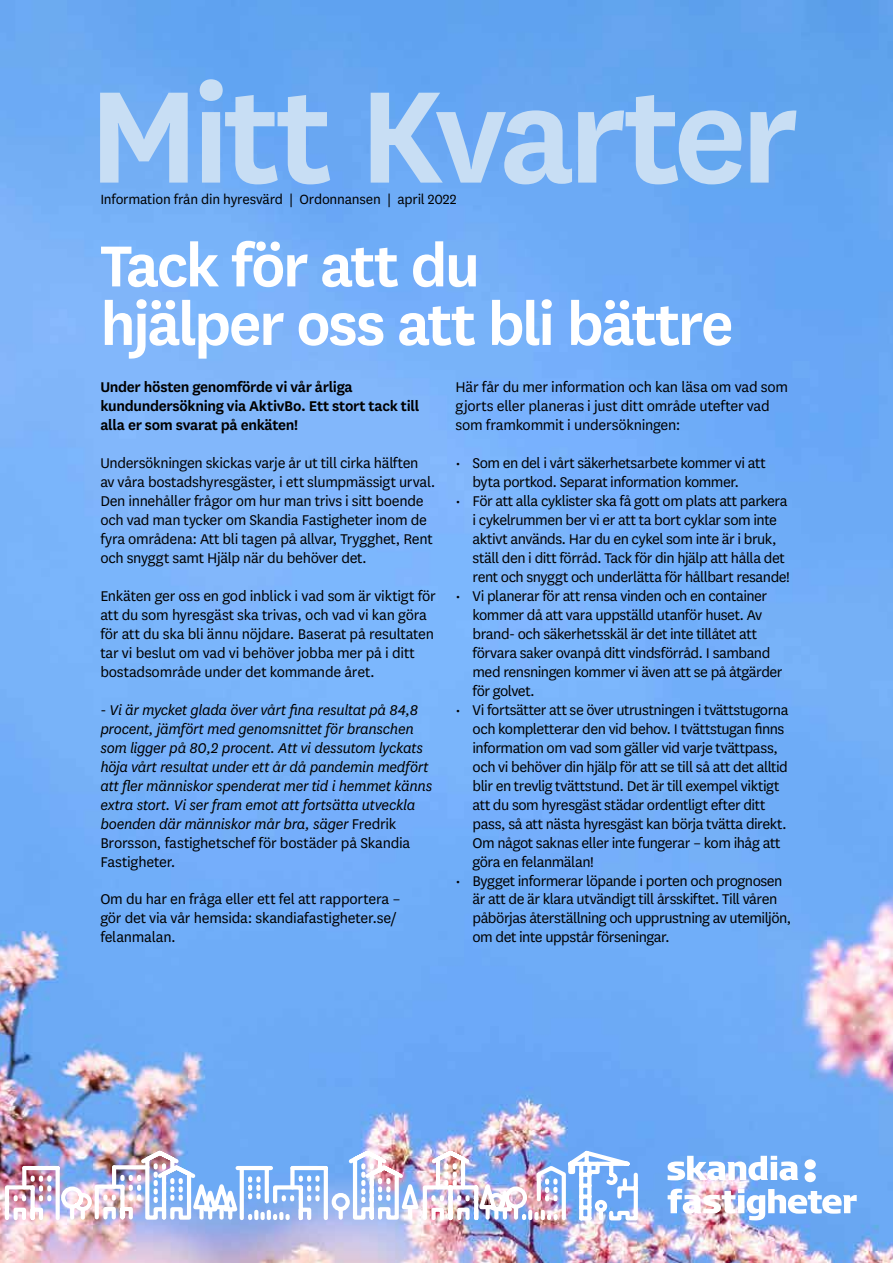
<style>
.page{position:relative;width:893px;height:1263px;background:#fff}
.page>*{position:absolute;margin:0;border:0;box-sizing:border-box;transform-origin:0 0}
.t1{font:600 152.55px "Skandia Sans";letter-spacing:-.045em;color:#c8def4}
.t2{font:600 67.5px/58.5px "Skandia Sans";letter-spacing:-.04em;color:#fff}
.t3{font:16.5px/18.9px "Skandia Sans";letter-spacing:-.025em;color:#000}
.t4{font:italic 16.5px/18.9px "Skandia Sans";letter-spacing:-.015em;color:#000}
.t5{font:600 16.5px/18.9px "Skandia Sans";letter-spacing:-.02em;color:#000}
.t6{font:15.6px "Skandia Sans";letter-spacing:-.015em;color:#000}
.s1{font-style:normal}
</style>
<div class="page">
<img style="left:0;top:0;width:893px;height:1263px">
<svg style="left:668px;top:1156px;width:189px;height:64px"></svg>
<img style="left:0;top:1147px;width:640px;height:75px">
<h1 class="t1" style="left:88px;top:32px;width:712px">Mitt Kvarter</h1>
<p class="t6" style="left:100px;top:189px;width:358px">Information från din hyresvärd | Ordonnansen | april 2022</p>
<h2 class="t2" style="left:100px;top:232px;width:635px">Tack för att du<br>hjälper oss att bli bättre</h2>
<p class="t5" style="left:100px;top:377px;width:320px">Under hösten genomförde vi vår årliga kundundersökning via AktivBo. Ett stort tack till alla er som svarat på enkäten!</p>
<p class="t3" style="left:100px;top:453px;width:337px">Undersökningen skickas varje år ut till cirka hälften av våra bostadshyresgäster, i ett slumpmässigt urval.<br>Den innehåller frågor om hur man trivs i sitt boende och vad man tycker om Skandia Fastigheter inom de fyra områdena: Att bli tagen på allvar, Trygghet, Rent och snyggt samt Hjälp när du behöver det.</p>
<p class="t3" style="left:100px;top:586px;width:337px">Enkäten ger oss en god inblick i vad som är viktigt för att du som hyresgäst ska trivas, och vad vi kan göra för att du ska bli ännu nöjdare. Baserat på resultaten tar vi beslut om vad vi behöver jobba mer på i ditt bostadsområde under det kommande året.</p>
<p class="t4" style="left:100px;top:700px;width:333px"><span class="s1">-</span> Vi är mycket glada över vårt fina resultat på 84,8 procent, jämfört med genomsnittet för branschen som ligger på 80,2 procent. Att vi dessutom lyckats höja vårt resultat under ett år då pandemin medfört att fler människor spenderat mer tid i hemmet känns extra stort. Vi ser fram emot att fortsätta utveckla boenden där människor mår bra, säger <span class="s1">Fredrik Brorsson, fastighetschef för bostäder på Skandia Fastigheter.</span></p>
<p class="t3" style="left:100px;top:889px;width:302px">Om du har en fråga eller ett fel att rapportera – gör det via vår hemsida: skandiafastigheter.se/ felanmalan.</p>
<p class="t3" style="left:455px;top:377px;width:334px">Här får du mer information och kan läsa om vad som gjorts eller planeras i just ditt område utefter vad som framkommit i undersökningen:</p>
<p class="t3" style="left:455px;top:453px;width:312px;text-align:center">• Som en del i vårt säkerhetsarbete kommer vi att byta portkod. Separat information kommer.</p>
<p class="t3" style="left:472px;top:491px;width:319px;text-indent:-17px">• För att alla cyklister ska få gott om plats att parkera i cykelrummen ber vi er att ta bort cyklar som inte aktivt används. Har du en cykel som inte är i bruk, ställ den i ditt förråd. Tack för din hjälp att hålla det rent och snyggt och underlätta för hållbart resande!</p>
<p class="t3" style="left:472px;top:586px;width:311px;text-indent:-17px">• Vi planerar för att rensa vinden och en container kommer då att vara uppställd utanför huset. Av brand- och säkerhetsskäl är det inte tillåtet att förvara saker ovanpå ditt vindsförråd. I samband med rensningen kommer vi även att se på åtgärder för golvet.</p>
<p class="t3" style="left:472px;top:699px;width:317px;text-indent:-17px">• Vi fortsätter att se över utrustningen i tvättstugorna och kompletterar den vid behov. I tvättstugan finns information om vad som gäller vid varje tvättpass, och vi behöver din hjälp för att se till så att det alltid blir en trevlig tvättstund. Det är till exempel viktigt att du som hyresgäst städar ordentligt efter ditt pass, så att nästa hyresgäst kan börja tvätta direkt.<br>Om något saknas eller inte fungerar – kom ihåg att göra en felanmälan!</p>
<p class="t3" style="left:472px;top:870px;width:321px;text-indent:-17px">• Bygget informerar löpande i porten och prognosen är att de är klara utvändigt till årsskiftet. Till våren påbörjas återställning och upprustning av utemiljön, om det inte uppstår förseningar.</p>
</div>
